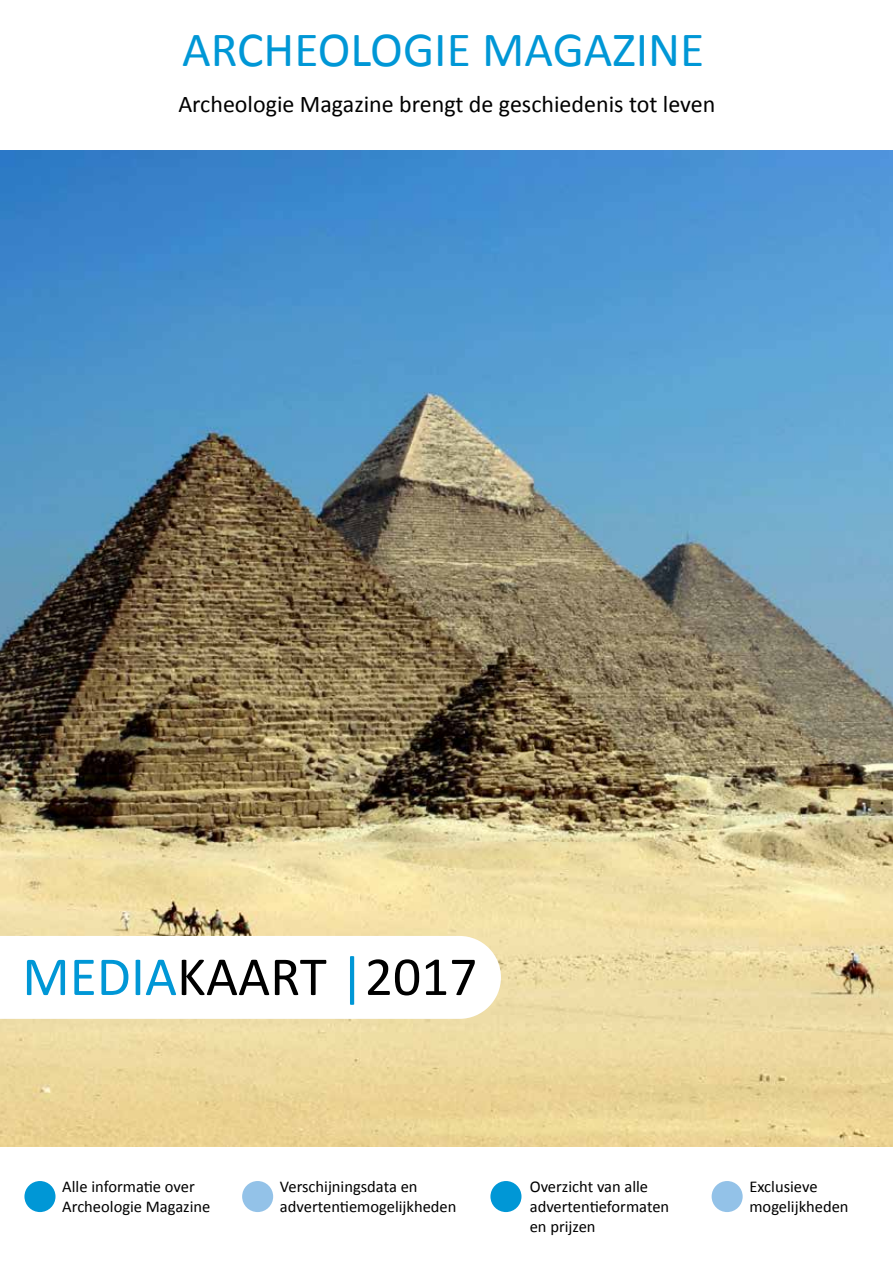
<style>
.page{position:relative;width:893px;height:1263px;background:#fff}
.page>*{position:absolute;margin:0;border:0;box-sizing:border-box;transform-origin:0 0}
.t1{font:55.5px "Calibri";color:#000}
.t2{font:49.5px "Calibri";color:#0097d6}
.t3{font:24px "Calibri";color:#000}
.t4{font:16.5px/19.8px "Calibri";color:#000}
.s1{color:#0097d6}
</style>
<div class="page">
<img style="left:0;top:151px;width:893px;height:996px">
<div style="left:24px;top:1181px;width:31px;height:31px;background:#0097d6;border-radius:50%"></div>
<div style="left:242px;top:1181px;width:31px;height:31px;background:#93c2e8;border-radius:50%"></div>
<div style="left:490px;top:1181px;width:31px;height:31px;background:#0097d6;border-radius:50%"></div>
<div style="left:712px;top:1181px;width:31px;height:31px;background:#93c2e8;border-radius:50%"></div>
<svg style="left:0;top:936px;width:501px;height:83px"></svg>
<h2 class="t2" style="left:182px;top:18px;width:524px">ARCHEOLOGIE MAGAZINE</h2>
<h3 class="t3" style="left:178px;top:88px;width:539px">Archeologie Magazine brengt de geschiedenis tot leven</h3>
<h1 class="t1" style="left:22px;top:941px;width:457px"><span class="s1">MEDIA</span>KAART <span class="s1">|</span>2017</h1>
<p class="t4" style="left:62px;top:1176px;width:150px">Alle informatie over<br>Archeologie Magazine</p>
<p class="t4" style="left:280px;top:1176px;width:178px">Verschijningsdata en advertentiemogelijkheden</p>
<p class="t4" style="left:530px;top:1176px;width:141px">Overzicht van alle advertentieformaten en prijzen</p>
<p class="t4" style="left:749px;top:1176px;width:101px">Exclusieve mogelijkheden</p>
</div>
